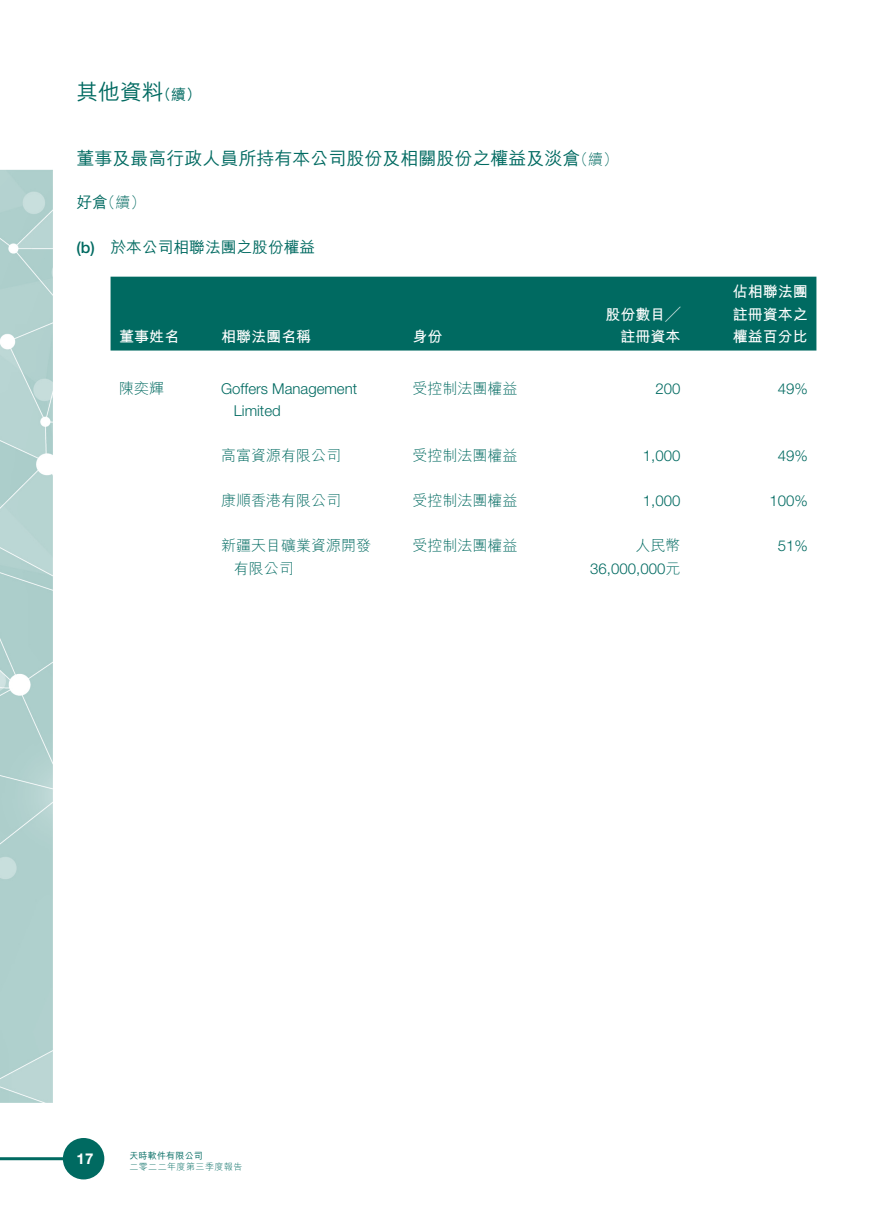
<style>
.page{position:relative;width:893px;height:1212px;background:#fff}
.page>*{position:absolute;margin:0;border:0;box-sizing:border-box;transform-origin:0 0}
.t1{font:500 21.75px "M Hei HK";color:#006a61}
.t2{font:500 18px "M Hei HK";color:#006a61}
.t3{font:500 15.75px "M Hei HK";color:#006a61}
.t4{font:500 15.75px "Helvetica Neue LT Std";color:#006a61}
.t5{font:300 15px/22.5px "M Hei HK";color:#006a61}
.t6{font:300 15px "Helvetica Neue LT Std";color:#006a61}
.t7{font:700 15px/22.5px "M Hei HK";color:#fff;text-align:right}
.t8{font:500 15px "M Hei HK";color:#006a61}
.t9{font:700 15px "Helvetica Neue LT Std";color:#fff}
.t10{font:300 9px "M Hei HK";letter-spacing:.05em;color:#006a61}
.t11{font:500 9px "M Hei HK";letter-spacing:.025em;color:#006a61}
.s1{font-family:"M Hei HK"}
</style>
<div class="page">
<img style="left:0;top:169px;width:817px;height:1011px">
<div style="left:63px;top:1138px;width:41px;height:41px;background:#006a61;border-radius:50%"></div>
<hr style="left:0;top:1157px;width:66px;height:3px;background:#006a61">
<div style="left:111px;top:277px;width:705px;height:73px;background:#006a61"></div>
<h1 class="t1" style="left:77px;top:76px;width:89px">其他資料</h1>
<p class="t8" style="left:156px;top:84px;width:46px">（續(</p>
<p class="t2" style="left:77px;top:145px;width:505px">董事及最高行政人員所持有本公司股份及相關股份之權益及淡倉</p>
<p class="t5" style="left:101px;top:191px;width:46px">（續(</p>
<p class="t5" style="left:573px;top:148px;width:46px">（續(</p>
<p class="t3" style="left:77px;top:191px;width:33px">好倉</p>
<p class="t4" style="left:77px;top:238px;width:20px">b( )</p>
<p class="t3" style="left:111px;top:236px;width:206px">於本公司相聯法團之股份權益</p>
<p class="t7" style="left:119px;top:324px;width:61px">董事姓名</p>
<p class="t5" style="left:119px;top:377px;width:46px">陳奕輝</p>
<p class="t7" style="left:221px;top:324px;width:91px">相聯法團名稱</p>
<p class="t7" style="left:412px;top:324px;width:31px">身份</p>
<p class="t7" style="left:605px;top:302px;width:76px">股份數目╱註冊資本</p>
<p class="t6" style="left:221px;top:379px;width:138px">Goffers Management</p>
<p class="t5" style="left:412px;top:377px;width:106px">受控制法團權益</p>
<p class="t6" style="left:655px;top:379px;width:27px">200</p>
<p class="t6" style="left:234px;top:402px;width:48px">Limited</p>
<p class="t5" style="left:221px;top:444px;width:121px">高富資源有限公司</p>
<p class="t5" style="left:412px;top:444px;width:106px">受控制法團權益</p>
<p class="t6" style="left:643px;top:447px;width:39px">1,000</p>
<p class="t5" style="left:412px;top:489px;width:106px">受控制法團權益</p>
<p class="t5" style="left:221px;top:489px;width:121px">康順香港有限公司</p>
<p class="t5" style="left:234px;top:534px;width:139px;text-indent:-13px">新疆天目礦業資源開發有限公司</p>
<p class="t5" style="left:635px;top:534px;width:46px">人民幣</p>
<p class="t6" style="left:643px;top:492px;width:39px">1,000</p>
<p class="t5" style="left:412px;top:534px;width:106px">受控制法團權益</p>
<p class="t6" style="left:590px;top:559px;width:92px">36,000,000<span class="s1">元</span></p>
<p class="t7" style="left:733px;top:279px;width:76px;text-align:justify">佔相聯法團註冊資本之權益百分比</p>
<p class="t6" style="left:778px;top:379px;width:32px">49%</p>
<p class="t6" style="left:778px;top:447px;width:32px">49%</p>
<p class="t6" style="left:770px;top:492px;width:40px">100%</p>
<p class="t6" style="left:778px;top:537px;width:32px">51%</p>
<p class="t9" style="left:77px;top:1149px;width:19px">17</p>
<p class="t11" style="left:129px;top:1149px;width:75px">天時軟件有限公司</p>
<p class="t10" style="left:129px;top:1162px;width:114px">二零二二年度第三季度報告</p>
</div>
